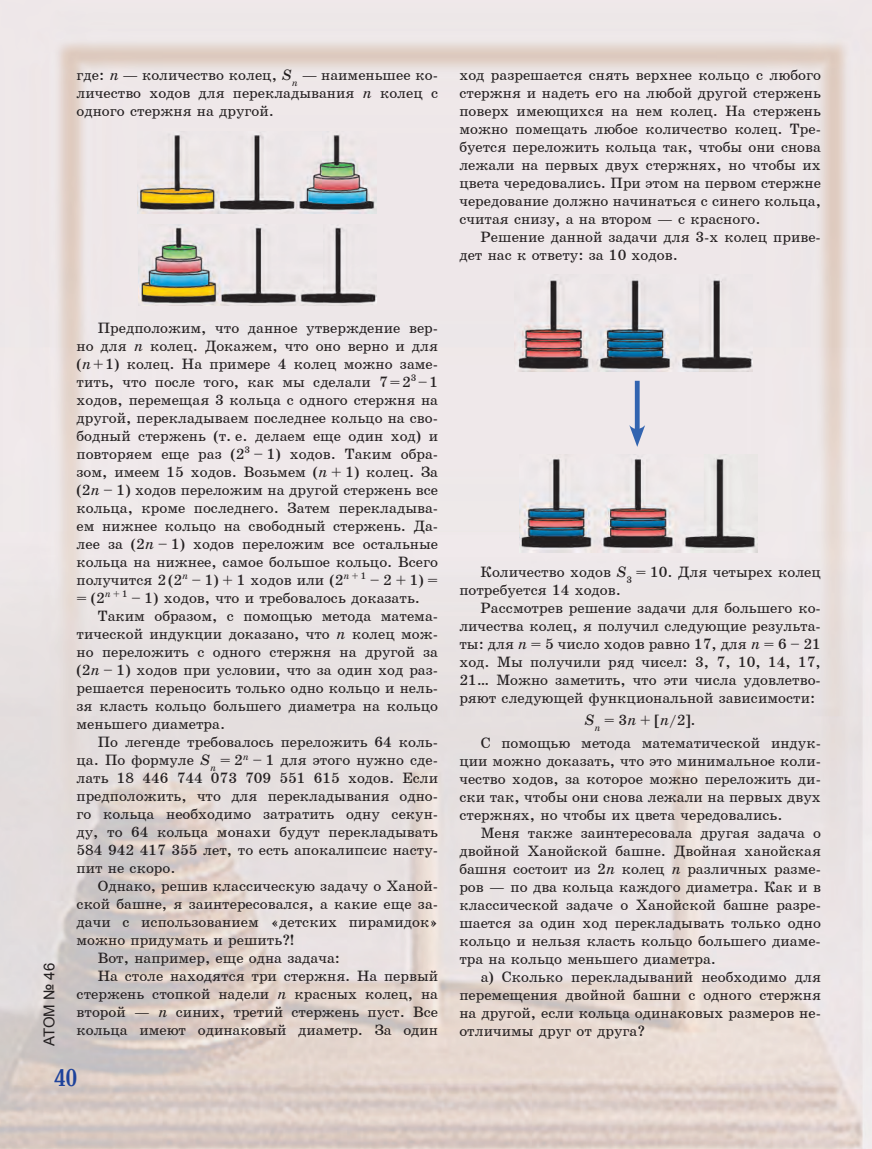
<style>
.page{position:relative;width:872px;height:1149px;background:#fff}
.page>*{position:absolute;margin:0;border:0;box-sizing:border-box;transform-origin:0 0}
.t1{font:24px "Bruskovaya Plain";color:#1f439b}
.t2{font:15px/18px "School";color:#231f20;text-align:justify}
.t3{font:15px "Arial";letter-spacing:-.02em;color:#231f20}
.s1{font-style:italic}
</style>
<div class="page">
<img style="left:138px;top:131px;width:238px;height:82px">
<img style="left:139px;top:225px;width:238px;height:80px">
<hr style="left:635px;top:380px;width:4px;height:53px;background:#3264b0">
<svg style="left:629px;top:425px;width:16px;height:22px"></svg>
<img style="left:514px;top:274px;width:238px;height:97px">
<img style="left:520px;top:455px;width:237px;height:97px">
<p class="t2" style="left:77px;top:66px;width:363px">где: <span class="s1">n</span> — количество колец, <span class="s1">S</span><sub>n</sub> — наименьшее ко&shy;личество ходов для перекладывания <span class="s1">n</span> колец с одного стержня на другой.</p>
<p class="t2" style="left:459px;top:66px;width:363px">ход разрешается снять верхнее кольцо с любого стержня и надеть его на любой другой стержень поверх имеющихся на нем колец. На стержень можно помещать любое количество колец. Тре&shy;буется переложить кольца так, чтобы они снова лежали на первых двух стержнях, но чтобы их цвета чередовались. При этом на первом стержне чередование должно начинаться с синего кольца, считая снизу, а на втором — с красного.</p>
<p class="t2" style="left:459px;top:228px;width:363px;text-indent:21px">Решение данной задачи для 3-х колец приве&shy;дет нас к ответу: за 10 ходов.</p>
<p class="t3" style="left:39px;top:1045px;width:84px;rotate:-90deg">АТОМ № 46</p>
<p class="t2" style="left:77px;top:318px;width:363px;text-indent:21px">Предположим, что данное утверждение вер&shy;но для <span class="s1">n</span> колец. Докажем, что оно верно и для (<span class="s1">n</span> + 1) колец. На примере 4 колец можно заме&shy;тить, что после того, как мы сделали 7 = 2<sup>3</sup> – 1 ходов, перемещая 3 кольца с одного стержня на другой, перекладываем последнее кольцо на сво&shy;бодный стержень (т. е. делаем еще один ход) и повторяем еще раз (2<sup>3</sup> – 1) ходов. Òаким обра&shy;зом, имеем 15 ходов. Возьмем (<span class="s1">n</span> + 1) колец. За (2<span class="s1">n</span> – 1) ходов переложим на другой стержень все кольца, кроме последнего. Затем перекладыва&shy;ем нижнее кольцо на свободный стержень. Да&shy;лее за (2<span class="s1">n</span> – 1) ходов переложим все остальные кольца на нижнее, самое большое кольцо. Всего получится 2(2<sup>n</sup> – 1) + 1 ходов или (2<sup>n</sup> <sup>+</sup> <sup>1</sup> – 2 + 1) = = (2<sup>n</sup> <sup>+</sup> <sup>1</sup> – 1) ходов, что и требовалось доказать.</p>
<p class="t2" style="left:77px;top:606px;width:363px;text-indent:21px">Таким образом, с помощью метода матема&shy;тической индукции доказано, что <span class="s1">n</span> колец мож&shy;но переложить с одного стержня на другой за (2<span class="s1">n</span> – 1) ходов при условии, что за один ход раз&shy;решается переносить только одно кольцо и нель&shy;зя класть кольцо большего диаметра на кольцо меньшего диаметра.</p>
<p class="t2" style="left:77px;top:732px;width:363px;text-indent:21px">По легенде требовалось переложить 64 коль&shy;ца. По формуле <span class="s1">S</span><sub>n</sub> = 2<sup>n</sup> – 1 для этого нужно сде&shy;лать 18 446 744 073 709 551 615 ходов. Если предположить, что для перекладывания одно&shy;го кольца необходимо затратить одну секун&shy;ду, то 64 кольца монахи будут перекладывать 584 942 417 355 лет, то есть апокалипсис насту&shy;пит не скоро.</p>
<p class="t2" style="left:98px;top:876px;width:342px">Однако, решив классическую задачу о Ханой-</p>
<p class="t2" style="left:77px;top:894px;width:363px">ской башне, я заинтересовался, а какие еще за-</p>
<p class="t2" style="left:77px;top:912px;width:363px">дачи с использованием «детских пирамидок»</p>
<p class="t2" style="left:77px;top:930px;width:219px">можно придумать и решить?!</p>
<p class="t2" style="left:98px;top:948px;width:244px">Вот, например, еще одна задача:</p>
<p class="t2" style="left:98px;top:966px;width:342px">На столе находятся три стержня. На первый</p>
<p class="t2" style="left:77px;top:984px;width:363px">стержень стопкой надели <span class="s1">n</span> красных колец, на</p>
<p class="t2" style="left:77px;top:1002px;width:363px">второй — <span class="s1">n</span> синих, третий стержень пуст. Все</p>
<p class="t2" style="left:77px;top:1020px;width:363px">кольца имеют одинаковый диаметр. За один</p>
<h1 class="t1" style="left:54px;top:1064px;width:24px">40</h1>
<p class="t2" style="left:459px;top:563px;width:363px;text-indent:21px">Количество ходов <span class="s1">S</span><sub>3</sub> = 10. Для четырех колец потребуется 14 ходов.</p>
<p class="t2" style="left:459px;top:599px;width:363px;text-indent:21px">Рассмотрев решение задачи для большего ко&shy;личества колец, я получил следующие результа&shy;ты: для <span class="s1">n</span> = 5 число ходов равно 17, для <span class="s1">n</span> = 6 – 21 ход. Мы получили ряд чисел: 3, 7, 10, 14, 17, 21… Можно заметить, что эти числа удовлетво&shy;ряют следующей функциональной зависимости:</p>
<p class="t2" style="left:480px;top:709px;width:342px;line-height:22.2px;text-indent:104px"><span class="s1">S</span><sub>n</sub> = 3<span class="s1">n</span> + [<span class="s1">n</span>/2].<br>С помощью метода математической индук-</p>
<p class="t2" style="left:459px;top:751px;width:363px">ции можно доказать, что это минимальное коли&shy;чество ходов, за которое можно переложить ди&shy;ски так, чтобы они снова лежали на первых двух стержнях, но чтобы их цвета чередовались.</p>
<p class="t2" style="left:459px;top:823px;width:363px;text-indent:21px">Меня также заинтересовала другая задача о двойной Ханойской башне. Двойная ханойская башня состоит из 2<span class="s1">n</span> колец <span class="s1">n</span> различных разме&shy;ров — по два кольца каждого диаметра. Как и в классической задаче о Ханойской башне разре&shy;шается за один ход перекладывать только одно кольцо и нельзя класть кольцо большего диаме&shy;тра на кольцо меньшего диаметра.</p>
<p class="t2" style="left:459px;top:967px;width:363px;text-indent:21px">a) Сколько перекладываний необходимо для перемещения двойной башни с одного стержня на другой, если кольца одинаковых размеров не&shy;отличимы друг от друга?</p>
</div>
